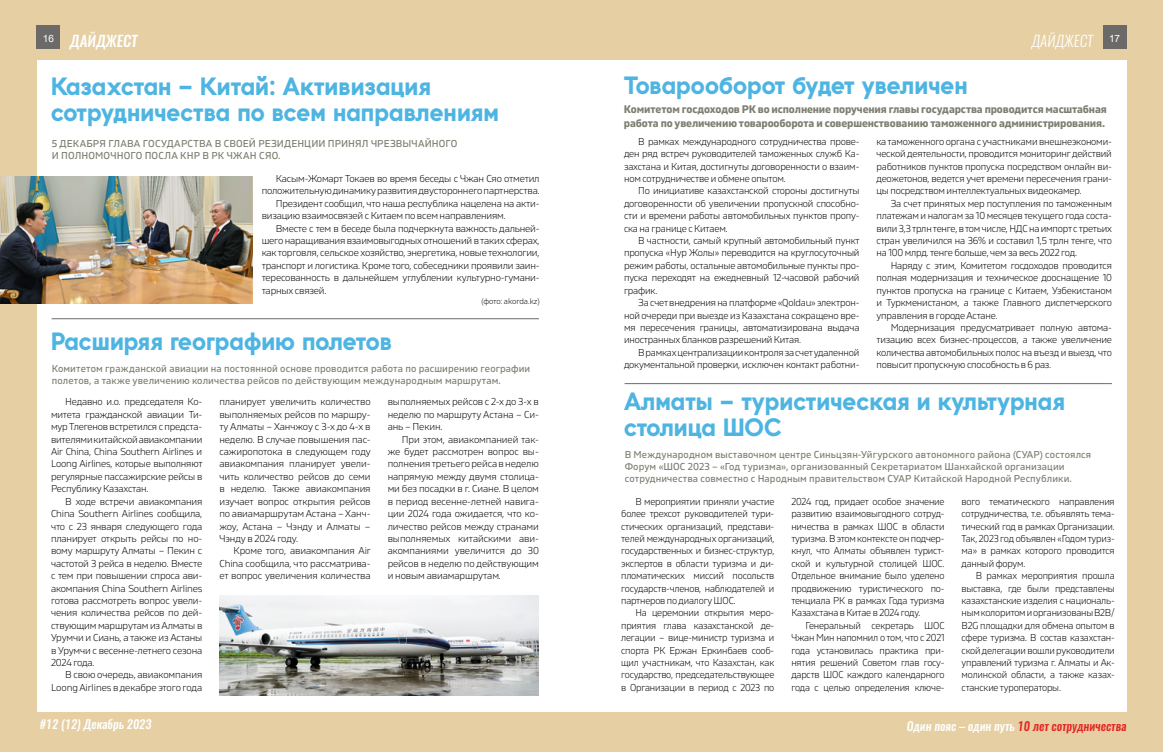
<style>
.page{position:relative;width:1163px;height:752px;background:#fff}
.page>*{position:absolute;margin:0;border:0;box-sizing:border-box;transform-origin:0 0}
.t1{font:900 25px/26px "Kontora";color:#4eb4e1}
.t2{font:italic 500 15px "Oswald";color:#fff}
.t3{font:italic 300 15px "Oswald";color:#fff}
.t4{font:italic 500 12px "Oswald";color:#e52321}
.t5{font:italic 500 12px "Oswald";color:#fff}
.t6{font:700 11px/14px "Gilam";letter-spacing:-.015em;color:#7e7f71}
.t7{font:300 10px/12.4px "Gilam";letter-spacing:-.02em;color:#000;text-align:justify}
.t8{font:300 10px/12.4px "Gilam";letter-spacing:-.02em;color:#000;text-align:justify;scale:.96 1}
.t9{font:10px/12px "Gilam";letter-spacing:.01em;color:#7e7f71}
.t10{font:10px "Arial";color:#fff}
.t11{font:300 8px "Gilam";color:#000}
.s1{color:#fff}
</style>
<div class="page">
<div style="left:0;top:0;width:1162px;height:751px;background:#e6cfa3"></div>
<div style="left:1102px;top:26px;width:23px;height:23px;background:#6c6a68"></div>
<div style="left:37px;top:26px;width:23px;height:23px;background:#6c6a68"></div>
<div style="left:37px;top:60px;width:1088px;height:651px;background:#fff"></div>
<img style="left:219px;top:595px;width:320px;height:99px">
<hr style="left:624px;top:383px;width:487px;height:1px;background:#6c6a68">
<hr style="left:52px;top:318px;width:487px;height:1px;background:#6c6a68">
<img style="left:0;top:176px;width:252px;height:128px">
<h2 class="t2" style="left:70px;top:30px;width:69px">ДАЙДЖЕСТ</h2>
<h2 class="t3" style="left:1031px;top:30px;width:63px">ДАЙДЖЕСТ</h2>
<p class="t10" style="left:43px;top:31px;width:13px">16</p>
<p class="t10" style="left:1108px;top:31px;width:13px">17</p>
<h1 class="t1" style="left:51px;top:73px;width:381px">Казахстан – Китай: Активизация</h1>
<h1 class="t1" style="left:624px;top:71px;width:345px">Товарооборот будет увеличен</h1>
<h1 class="t1" style="left:51px;top:99px;width:449px">сотрудничества по всем направлениям</h1>
<p class="t6" style="left:624px;top:102px;width:484px">Комитетом госдоходов РК во исполнение поручения главы государства проводится масштабная работа по увеличению товарооборота и совершенствованию таможенного администрирования.</p>
<p class="t9" style="left:52px;top:137px;width:407px">5 ДЕКАБРЯ ГЛАВА ГОСУДАРСТВА В СВОЕЙ РЕЗИДЕНЦИИ ПРИНЯЛ ЧРЕЗВЫЧАЙНОГО<br>И ПОЛНОМОЧНОГО ПОСЛА КНР В РК ЧЖАН СЯО.</p>
<p class="t7" style="left:276px;top:172px;width:265px">Касым-Жомарт Токаев во время беседы с Чжан Сяо отметил</p>
<p class="t7" style="left:261px;top:184px;width:279px">положительную динамику развития двустороннего партнерства.</p>
<p class="t7" style="left:276px;top:196px;width:265px">Президент сообщил, что наша республика нацелена на акти-</p>
<p class="t7" style="left:261px;top:209px;width:245px">визацию взаимосвязей с Китаем по всем направлениям.</p>
<p class="t7" style="left:276px;top:221px;width:265px">Вместе с тем в беседе была подчеркнута важность дальней-</p>
<p class="t7" style="left:261px;top:234px;width:279px">шего наращивания взаимовыгодных отношений в таких сферах,</p>
<p class="t7" style="left:261px;top:246px;width:279px">как торговля, сельское хозяйство, энергетика, новые технологии,</p>
<p class="t7" style="left:261px;top:258px;width:279px">транспорт и логистика. Кроме того, собеседники проявили заин-</p>
<p class="t7" style="left:261px;top:271px;width:279px">тересованность в дальнейшем углублении культурно-гумани-</p>
<p class="t7" style="left:261px;top:283px;width:66px">тарных связей.</p>
<h1 class="t1" style="left:51px;top:327px;width:342px">Расширяя географию полетов</h1>
<p class="t11" style="left:481px;top:295px;width:60px">(фото: akorda.kz)</p>
<p class="t9" style="left:52px;top:361px;width:480px">Комитетом гражданской авиации на постоянной основе проводится работа по расширению географии полетов, а также увеличению количества рейсов по действующим международным маршрутам.</p>
<p class="t7" style="left:51px;top:395px;width:153px;text-indent:14px">Недавно и.о. председателя Ко&shy;митета гражданской авиации Ти&shy;мур Тлегенов встретился с предста&shy;вителями китайской авиакомпании Air China, China Southern Airlines и Loong Airlines, которые выполняют регулярные пассажирские рейсы в Республику Казахстан.</p>
<p class="t7" style="left:51px;top:494px;width:153px;text-indent:14px">В ходе встречи авиакомпания China Southern Airlines сообщила, что с 23 января следующего года планирует открыть рейсы по но&shy;вому маршруту Алматы – Пекин с частотой 3 рейса в неделю. Вместе с тем при повышении спроса ави&shy;акомпания China Southern Airlines готова рассмотреть вопрос увели&shy;чения количества рейсов по дей&shy;ствующим маршрутам из Алматы в Урумчи и Сиань, а также из Астаны в Урумчи с весенне-летнего сезона 2024 года.</p>
<p class="t7" style="left:51px;top:668px;width:153px;text-align:right">В свою очередь, авиакомпания<br>Loong Airlines в декабре этого года</p>
<p class="t5" style="left:40px;top:715px;width:113px">#12 (12) Декабрь 2023</p>
<p class="t7" style="left:219px;top:395px;width:153px">планирует увеличить количество выполняемых рейсов по маршру&shy;ту Алматы – Ханчжоу с 3-х до 4-х в неделю. В случае повышения пас&shy;сажиропотока в следующем году авиакомпания планирует увели&shy;чить количество рейсов до семи в неделю. Также авиакомпания изучает вопрос открытия рейсов по авиамаршрутам Астана – Ханч&shy;жоу, Астана – Чэнду и Алматы – Чэнду в 2024 году.</p>
<p class="t7" style="left:219px;top:544px;width:153px;text-indent:14px">Кроме того, авиакомпания Air Chinа сообщила, что рассматрива&shy;ет вопрос увеличения количества</p>
<p class="t7" style="left:387px;top:395px;width:153px">выполняемых рейсов с 2-х до 3-х в неделю по маршруту Астана – Си&shy;ань – Пекин.</p>
<p class="t7" style="left:387px;top:432px;width:153px;text-indent:14px">При этом, авиакомпанией так&shy;же будет рассмотрен вопрос вы&shy;полнения третьего рейса в неделю напрямую между двумя столица&shy;ми без посадки в г. Сиане. В целом в период весенне-летней навига&shy;ции 2024 года ожидается, что ко&shy;личество рейсов между странами выполняемых китайскими ави&shy;акомпаниями увеличится до 30 рейсов в неделю по действующим и новым авиамаршрутам.</p>
<p class="t7" style="left:624px;top:134px;width:237px;text-indent:14px">В рамках международного сотрудничества прове&shy;ден ряд встреч руководителей таможенных служб Ка&shy;захстана и Китая, достигнуты договоренности о взаим&shy;ном сотрудничестве и обмене опытом.</p>
<p class="t7" style="left:624px;top:184px;width:237px;text-indent:14px">По инициативе казахстанской стороны достигнуты договоренности об увеличении пропускной способно&shy;сти и времени работы автомобильных пунктов пропу&shy;ска на границе с Китаем.</p>
<p class="t7" style="left:624px;top:234px;width:237px;text-indent:14px">В частности, самый крупный автомобильный пункт пропуска «Нур Жолы» переводится на круглосуточный режим работы, остальные автомобильные пункты про&shy;пуска переходят на ежедневный 12-часовой рабочий график.</p>
<p class="t7" style="left:624px;top:296px;width:237px;text-indent:14px">За счет внедрения на платформе «Qoldau» электрон&shy;ной очереди при выезде из Казахстана сокращено вре&shy;мя пересечения границы, автоматизирована выдача иностранных бланков разрешений Китая.</p>
<p class="t7" style="left:624px;top:345px;width:237px;text-align:right">В рамках централизации контроля за счет удаленной документальной проверки, исключен контакт работни-</p>
<p class="t7" style="left:876px;top:134px;width:237px">ка таможенного органа с участниками внешнеэкономи&shy;ческой деятельности, проводится мониторинг действий работников пунктов пропуска посредством онлайн ви&shy;деожетонов, ведется учет времени пересечения грани&shy;цы посредством интеллектуальных видеокамер.</p>
<p class="t7" style="left:876px;top:196px;width:237px;text-indent:14px">За счет принятых мер поступления по таможенным платежам и налогам за 10 месяцев текущего года соста&shy;вили 3,3 трлн тенге, в том числе, НДС на импорт с третьих стран увеличился на 36% и составил 1,5 трлн тенге, что на 100 млрд. тенге больше, чем за весь 2022 год.</p>
<p class="t7" style="left:876px;top:258px;width:237px;text-indent:14px">Наряду с этим, Комитетом госдоходов проводится полная модернизация и техническое дооснащение 10 пунктов пропуска на границе с Китаем, Узбекистаном и Туркменистаном, а также Главного диспетчерского управления в городе Астане.</p>
<p class="t7" style="left:876px;top:320px;width:237px;text-indent:14px">Модернизация предусматривает полную автома&shy;тизацию всех бизнес-процессов, а также увеличение количества автомобильных полос на въезд и выезд, что повысит пропускную способность в 6 раз.</p>
<h1 class="t1" style="left:624px;top:387px;width:442px">Алматы – туристическая и культурная столица ШОС</h1>
<p class="t9" style="left:624px;top:448px;width:468px">В Международном выставочном центре Синьцзян-Уйгурского автономного района (СУАР) состоялся<br>Форум «ШОС 2023 – «Год туризма», организованный Секретариатом Шанхайской организации сотрудничества совместно с Народным правительством СУАР Китайской Народной Республики.</p>
<p class="t8" style="left:621px;top:494px;width:161px;text-indent:14px">В мероприятии приняли участие более трехсот руководителей тури&shy;стических организаций, представи&shy;телей международных организаций, государственных и бизнес-структур, экспертов в области туризма и ди&shy;пломатических миссий посольств государств-членов, наблюдателей и партнеров по диалогу ШОС.</p>
<p class="t8" style="left:621px;top:606px;width:161px;text-indent:14px">На церемонии открытия меро&shy;приятия глава казахстанской де&shy;легации – вице-министр туризма и спорта РК Ержан Еркинбаев сооб&shy;щил участникам, что Казахстан, как государство, председательствующее в Организации в период с 2023 по</p>
<p class="t8" style="left:791px;top:494px;width:161px">2024 год, придает особое значение развитию взаимовыгодного сотруд&shy;ничества в рамках ШОС в области туризма. В этом контексте он подчер&shy;кнул, что Алматы объявлен турист&shy;ской и культурной столицей ШОС.<br>Отдельное внимание было уделено продвижению туристического по&shy;тенциала РК в рамках Года туризма Казахстана в Китае в 2024 году.</p>
<p class="t8" style="left:791px;top:618px;width:161px;text-indent:14px">Генеральный секретарь ШОС Чжан Мин напомнил о том, что с 2021 года установилась практика при&shy;нятия решений Советом глав госу&shy;дарств ШОС каждого календарного года с целью определения ключе-</p>
<p class="t8" style="left:961px;top:494px;width:161px">вого тематического направления сотрудничества, т.е. объявлять тема&shy;тический год в рамках Организации.<br>Так, 2023 год объявлен «Годом туриз&shy;ма» в рамках которого проводится данный форум.</p>
<p class="t8" style="left:961px;top:568px;width:161px;text-indent:14px">В рамках мероприятия прошла выставка, где были представлены казахстанские изделия с националь&shy;ным колоритом и организованы B2B/ B2G площадки для обмена опытом в сфере туризма. В состав казахстан&shy;ской делегации вошли руководители управлений туризма г. Алматы и Ак&shy;молинской области, а также казах&shy;станские туроператоры.</p>
<p class="t4" style="left:906px;top:717px;width:221px"><span class="s1">Один пояс – один путь</span> 10 лет сотрудничества</p>
</div>
